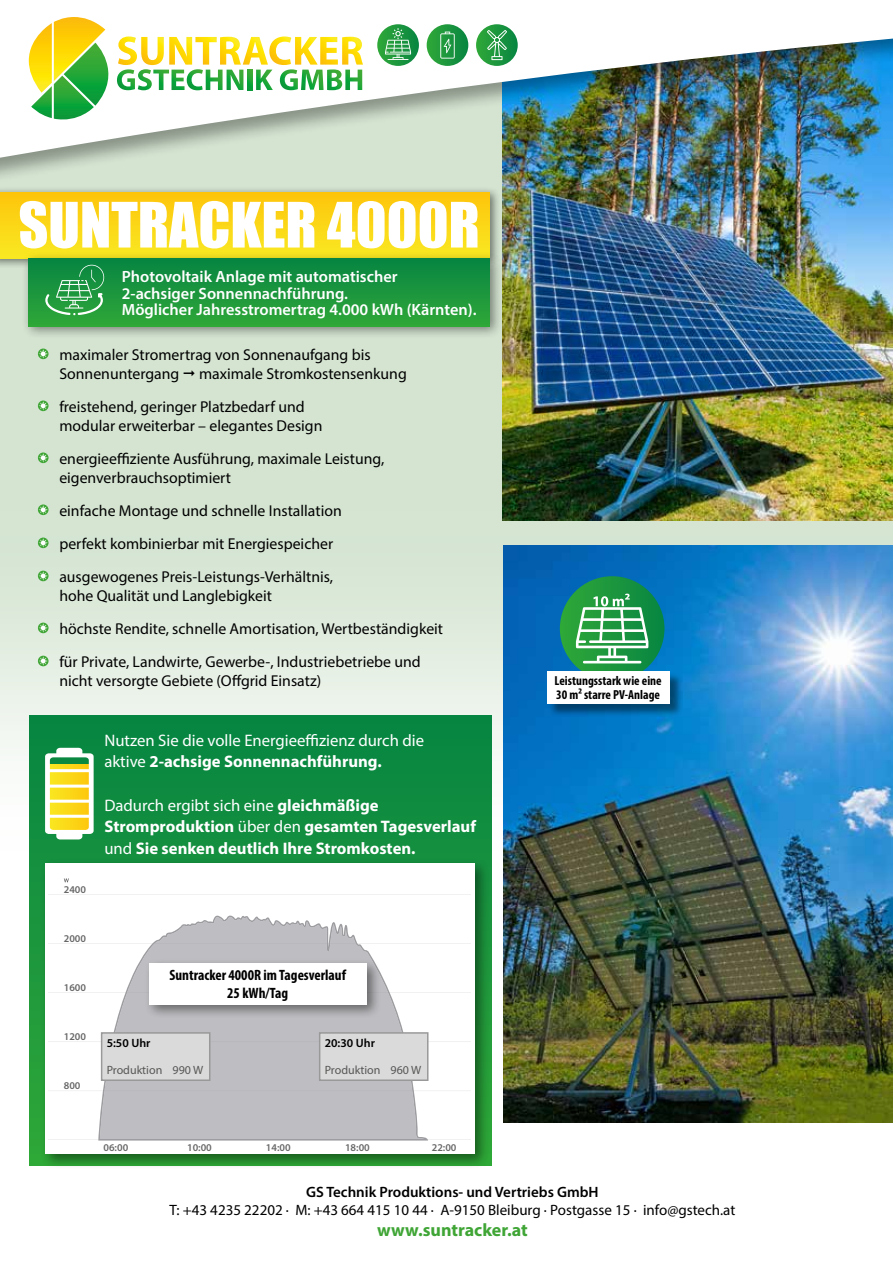
<style>
.page{position:relative;width:893px;height:1263px;background:#fff}
.page>*{position:absolute;margin:0;border:0;box-sizing:border-box;transform-origin:0 0}
.t1{font:57.75px "Impact";color:#fff}
.t2{font:700 18px "Myriad Pro";color:#3fa535}
.t3{font:700 16.65px/21.8px "Myriad Pro";color:#fff}
.t4{font:16.65px/21.8px "Myriad Pro";color:#fff}
.t5{font:600 16.35px/16.4px "Myriad Pro";color:#fff}
.t6{font:15.75px/33px "Myriad Pro";color:#000}
.t7{font:15px "Myriad Pro";color:#000}
.t8{font:700 condensed 15px/18px "Myriad Pro";color:#000;text-align:center}
.t9{font:600 15px "Myriad Pro";color:#000}
.t10{font:700 condensed 13.05px/14.7px "Myriad Pro";color:#000}
.t11{font:12px "Myriad Pro";color:#575756}
.t12{font:600 12px "Myriad Pro";color:#000}
.t13{font:600 10.35px "Myriad Pro";color:#676767}
.s1{font-family:"Arrows"}
.s2{font-weight:700}
.s3{font-weight:400}
</style>
<div class="page">
<img style="left:0;top:189px;width:893px;height:977px">
<div style="left:30px;top:715px;width:462px;height:450px;background:#0e8b40"></div>
<img style="left:503px;top:189px;width:390px;height:331px">
<div style="left:0;top:187px;width:500px;height:83px;background:#000;opacity:.5"></div>
<div style="left:0;top:192px;width:490px;height:67px;background:linear-gradient(to bottom,#fec40b,#f9e923)"></div>
<div style="left:0;top:0;width:893px;height:189px;background:#000;opacity:.35"></div>
<img style="left:0;top:0;width:893px;height:167px">
<div style="left:40px;top:858px;width:450px;height:311px;background:#000;opacity:.45"></div>
<div style="left:45px;top:863px;width:430px;height:290px;background:#fff"></div>
<svg style="left:29px;top:17px;width:334px;height:106px"></svg>
<svg style="left:98px;top:915px;width:330px;height:176px;fill:#bebdc1"></svg>
<svg style="left:49px;top:1091px;width:422px;height:50px"></svg>
<svg style="left:98px;top:1042px;width:331px;height:1px"></svg>
<svg style="left:98px;top:993px;width:330px;height:1px"></svg>
<svg style="left:98px;top:944px;width:330px;height:1px"></svg>
<hr style="left:49px;top:894px;width:422px;height:1px;background:#cecdcf">
<svg style="left:64px;top:878px;width:5px;height:4px"></svg>
<img style="left:503px;top:546px;width:390px;height:577px">
<svg style="left:377px;top:24px;width:42px;height:42px"></svg>
<div style="left:427px;top:24px;width:41px;height:42px;background:linear-gradient(to right,#30a838,#098643);border-radius:21px"></div>
<svg style="left:440px;top:32px;width:15px;height:27px"></svg>
<svg style="left:476px;top:24px;width:42px;height:42px"></svg>
<svg style="left:487px;top:30px;width:20px;height:30px"></svg>
<div style="left:22px;top:252px;width:481px;height:88px;background:#000;opacity:.45"></div>
<div style="left:29px;top:259px;width:461px;height:67px;background:linear-gradient(to bottom,#078542,#2fa738)"></div>
<svg style="left:45px;top:265px;width:59px;height:50px;background:#3ea55d"></svg>
<svg style="left:45px;top:748px;width:49px;height:91px;background:#dfdd7a"></svg>
<div style="left:144px;top:958px;width:238px;height:62px;background:#000;opacity:.45"></div>
<div style="left:149px;top:963px;width:218px;height:41px;background:#fff"></div>
<div style="left:560px;top:576px;width:104px;height:105px;background:linear-gradient(to right,#2ea63b,#098642);border-radius:52px"></div>
<div style="left:548px;top:672px;width:135px;height:45px;background:#000;opacity:.45"></div>
<div style="left:547px;top:671px;width:122px;height:32px;background:#fff"></div>
<svg style="left:576px;top:594px;width:72px;height:69px"></svg>
<svg style="left:38px;top:349px;width:10px;height:10px"></svg>
<svg style="left:38px;top:401px;width:10px;height:10px"></svg>
<svg style="left:38px;top:453px;width:10px;height:10px"></svg>
<svg style="left:38px;top:505px;width:10px;height:10px"></svg>
<svg style="left:38px;top:538px;width:10px;height:10px"></svg>
<svg style="left:38px;top:571px;width:10px;height:10px"></svg>
<svg style="left:38px;top:623px;width:10px;height:10px"></svg>
<svg style="left:38px;top:656px;width:10px;height:10px"></svg>
<svg style="left:385px;top:28px;width:26px;height:32px"></svg>
<div style="left:101px;top:1032px;width:109px;height:49px;background:#dadada;border:2px solid #999"></div>
<div style="left:319px;top:1032px;width:109px;height:49px;background:#dadada;border:2px solid #999"></div>
<h1 class="t1" style="left:18px;top:180px;width:463px">SUNTRACKER 4000R</h1>
<p class="t5" style="left:122px;top:268px;width:356px">Photovoltaik Anlage mit automatischer<br>2-achsiger Sonnennachführung.<br>Möglicher Jahresstromertrag 4.000 kWh (Kärnten).</p>
<p class="t6" style="left:59px;top:345px;width:349px;line-height:18.9px">maximaler Stromertrag von Sonnenaufgang bis<br>Sonnenuntergang <span class="s1">A</span> maximale Stromkostensenkung</p>
<p class="t6" style="left:59px;top:397px;width:265px;line-height:18.9px">freistehend, geringer Platzbedarf und modular erweiterbar – elegantes Design</p>
<p class="t6" style="left:59px;top:449px;width:326px;line-height:18.9px">energieeffiziente Ausführung, maximale Leistung, eigenverbrauchsoptimiert</p>
<p class="t6" style="left:59px;top:494px;width:284px">einfache Montage und schnelle Installation perfekt kombinierbar mit Energiespeicher ausgewogenes Preis-Leistungs-Verhältnis,</p>
<p class="t6" style="left:59px;top:579px;width:385px">hohe Qualität und Langlebigkeit<br>höchste Rendite, schnelle Amortisation, Wertbeständigkeit für Private, Landwirte, Gewerbe-, Industriebetriebe und</p>
<p class="t6" style="left:59px;top:664px;width:263px">nicht versorgte Gebiete (Offgrid Einsatz)</p>
<p class="t13" style="left:64px;top:883px;width:24px">2400</p>
<p class="t13" style="left:64px;top:932px;width:24px">2000</p>
<p class="t13" style="left:64px;top:981px;width:24px">1600</p>
<p class="t13" style="left:64px;top:1030px;width:24px">1200</p>
<p class="t13" style="left:64px;top:1079px;width:18px">800</p>
<p class="t4" style="left:104px;top:729px;width:321px">Nutzen Sie die volle Energieeffizienz durch die aktive <span class="s2">2-achsige Sonnennachführung.</span></p>
<p class="t3" style="left:104px;top:794px;width:373px"><span class="s3">Dadurch ergibt sich eine</span> gleichmäßige<br>Stromproduktion <span class="s3">über den</span> gesamten Tagesverlauf <span class="s3">und</span> Sie senken deutlich Ihre Stromkosten.</p>
<p class="t8" style="left:169px;top:966px;width:178px">Suntracker 4000R im Tagesverlauf<br>25 kWh/Tag</p>
<p class="t12" style="left:107px;top:1035px;width:45px">5:50 Uhr</p>
<p class="t11" style="left:107px;top:1063px;width:98px">Produktion 990 W</p>
<p class="t12" style="left:325px;top:1035px;width:52px">20:30 Uhr</p>
<p class="t11" style="left:325px;top:1063px;width:98px">Produktion 960 W</p>
<p class="t13" style="left:103px;top:1141px;width:26px">06:00</p>
<p class="t13" style="left:187px;top:1141px;width:26px">10:00</p>
<p class="t13" style="left:266px;top:1141px;width:26px">14:00</p>
<p class="t13" style="left:345px;top:1141px;width:26px">18:00</p>
<p class="t13" style="left:432px;top:1141px;width:26px">22:00</p>
<p class="t10" style="left:555px;top:673px;width:109px">Leistungsstark wie eine<br>30 m² starre PV-Anlage</p>
<p class="t9" style="left:306px;top:1182px;width:294px">GS Technik Produktions- und Vertriebs GmbH</p>
<p class="t7" style="left:169px;top:1200px;width:567px">T: +43 4235 22202 · M: +43 664 415 10 44 · A-9150 Bleiburg · Postgasse 15 · info@gstech.at</p>
<p class="t2" style="left:377px;top:1218px;width:152px">www.suntracker.at</p>
</div>
